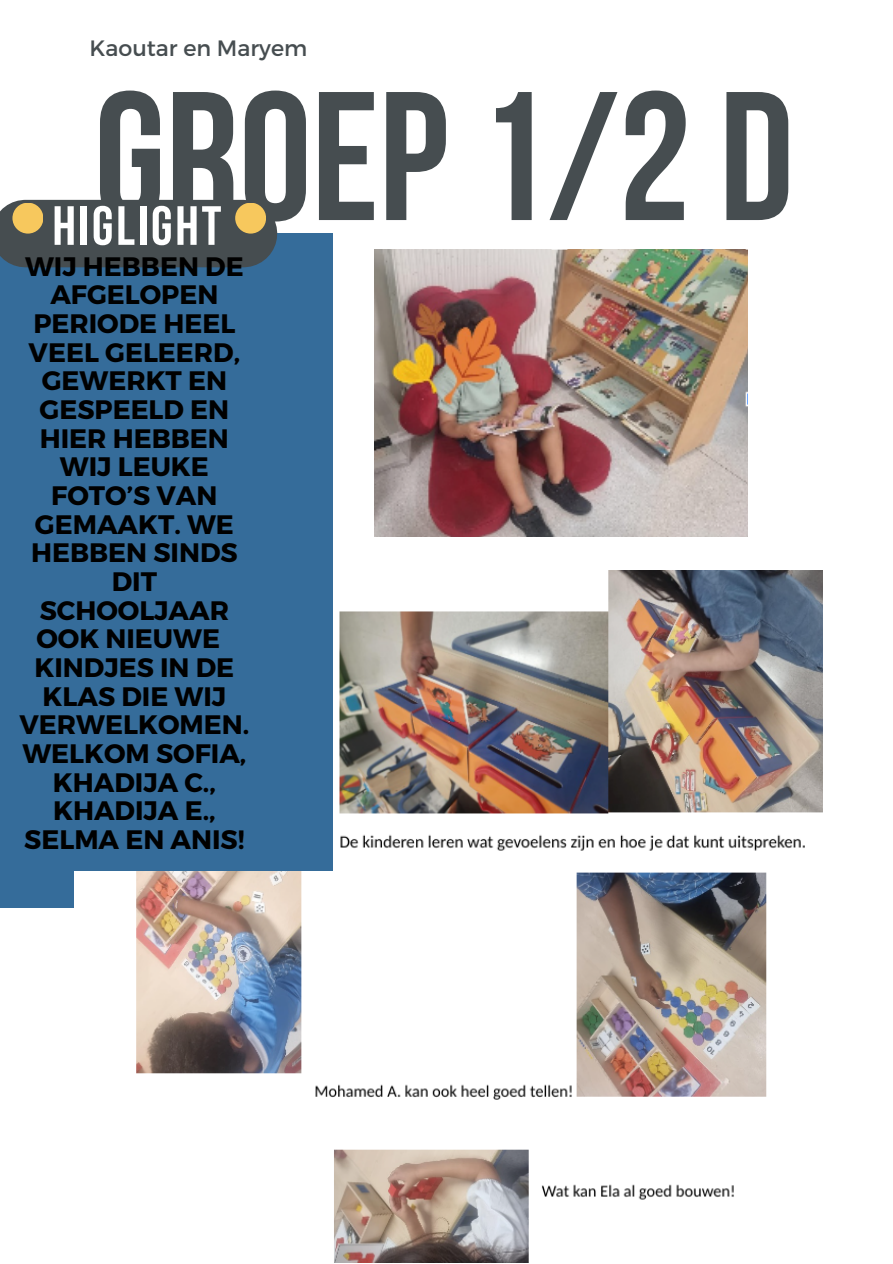
<style>
.page{position:relative;width:893px;height:1264px;background:#fff}
.page>*{position:absolute;margin:0;border:0;box-sizing:border-box;transform-origin:0 0}
.t1{font:182.85px "Bebas Neue Cyrillic";color:#464d50}
.t2{font:55.05px "Bebas Neue Cyrillic";letter-spacing:.05em;color:#fff}
.t3{font:700 26.7px/28.7px "Montserrat";color:#000;text-align:center}
.t4{font:22.2px "Montserrat";color:#464d50}
</style>
<div class="page">
<div style="left:0;top:233px;width:332px;height:675px;background:#356c9a"></div>
<div style="left:25px;top:200px;width:218px;height:67px;background:#464d50"></div>
<div style="left:12px;top:203px;width:31px;height:30px;background:#f7c85d;border-radius:50%"></div>
<div style="left:235px;top:203px;width:31px;height:30px;background:#f7c85d;border-radius:50%"></div>
<img style="left:375px;top:249px;width:372px;height:288px">
<img style="left:339px;top:571px;width:483px;height:280px">
<img style="left:75px;top:871px;width:692px;height:391px">
<p class="t4" style="left:89px;top:33px;width:219px">Kaoutar en Maryem</p>
<p class="t1" style="left:94px;top:83px;width:701px">GROEP1/2 D</p>
<p class="t2" style="left:52px;top:203px;width:170px">HIGLIGHT</p>
<p class="t3" style="left:20px;top:250px;width:231px">WIJ HEBBEN DE<br>AFGELOPEN<br>PERIODE HEEL<br>VEEL GELEERD,<br>GEWERKT EN<br>GESPEELD EN<br>HIER HEBBEN<br>WIJ LEUKE<br>FOTO’S VAN<br>GEMAAKT. WE<br>HEBBEN SINDS<br>DIT<br>SCHOOLJAAR<br>OOK NIEUWE<br>KINDJES IN DE<br>KLAS DIE WIJ<br>VERWELKOMEN.<br>WELKOM SOFIA,<br>KHADIJA C.,<br>KHADIJA E.,<br>SELMA EN ANIS!</p>
</div>
